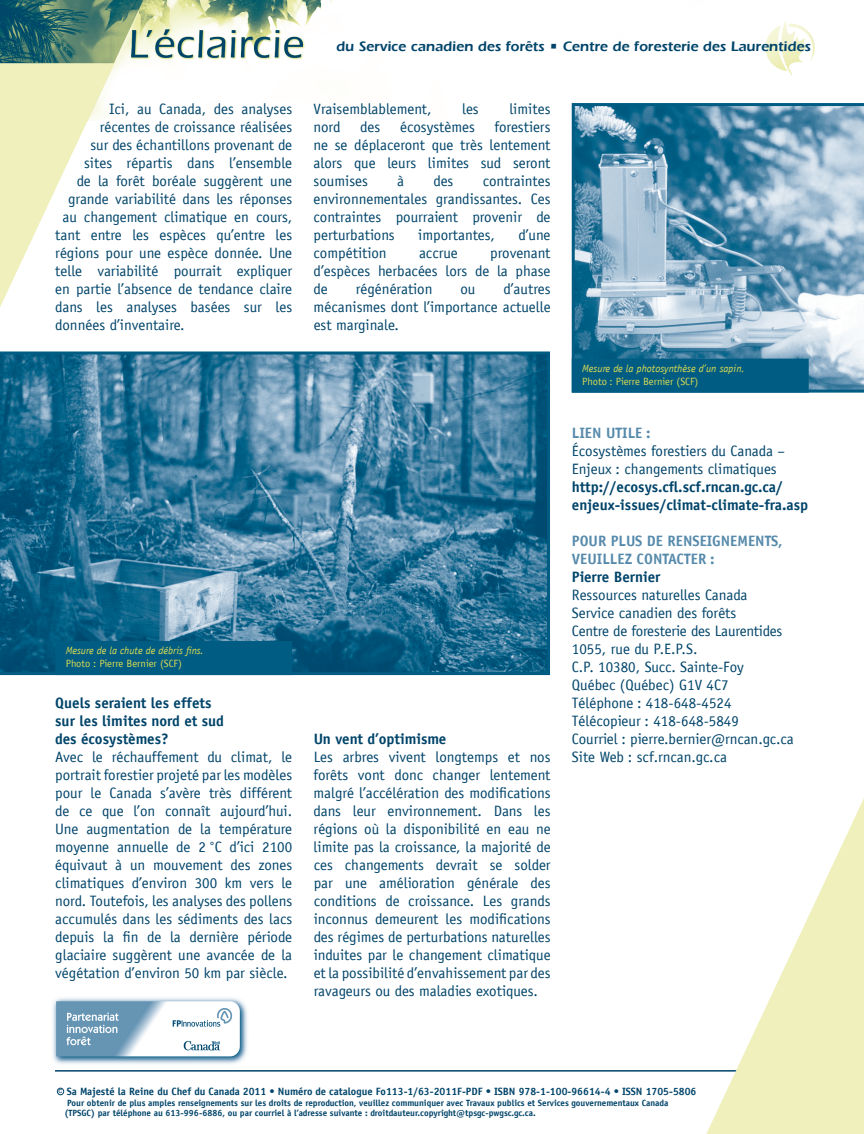
<style>
.page{position:relative;width:864px;height:1134px;background:#fff}
.page>*{position:absolute;margin:0;border:0;box-sizing:border-box;transform-origin:0 0}
.t1{font:15px/18px "Officina Sans LT";color:#00446a;text-align:justify}
.t2{font:700 15px/18px "Officina Sans LT";color:#00446a}
.t3{font:700 15px/18px "Officina Sans LT";color:#568aab}
.t4{font:600 14.25px "Itc Eras";color:#00446a}
.t5{font:700 10.5px "Officina Sans LT";color:#00446a}
.t6{font:italic 10.5px "Officina Sans LT";color:#d9da55}
.t7{font:10.5px "Officina Sans LT";color:#d9da55}
.t8{font:700 9px/10.8px "Officina Sans LT";color:#00446a}
.t9{font:7.5px "Arial";color:#00446a}
</style>
<div class="page">
<img style="left:0;top:0;width:815px;height:120px">
<svg style="left:0;top:63px;width:115px;height:244px"></svg>
<hr style="left:55px;top:1070px;width:773px;height:2px;background:#00446a">
<svg style="left:706px;top:798px;width:158px;height:336px"></svg>
<img style="left:53px;top:998px;width:194px;height:66px">
<div style="left:57px;top:1088px;width:7px;height:7px;border:1px solid #00446a;border-radius:50%"></div>
<svg style="left:0;top:351px;width:550px;height:324px;background:#36799b"></svg>
<div style="left:55px;top:641px;width:237px;height:34px;background:#005c82"></div>
<svg style="left:572px;top:103px;width:292px;height:290px;background:#7ba6be"></svg>
<div style="left:572px;top:359px;width:237px;height:34px;background:#005c82;border:3px solid #005c82"></div>
<p class="t1" style="left:109px;top:100px;width:185px">Ici, au Canada, des analyses</p>
<p class="t1" style="left:100px;top:118px;width:194px">récentes de croissance réalisées</p>
<p class="t1" style="left:90px;top:136px;width:203px">sur des échantillons provenant de</p>
<p class="t1" style="left:84px;top:154px;width:210px">sites répartis dans l’ensemble</p>
<p class="t1" style="left:77px;top:172px;width:217px">de la forêt boréale suggèrent une</p>
<p class="t1" style="left:68px;top:190px;width:226px">grande variabilité dans les réponses</p>
<p class="t1" style="left:62px;top:208px;width:231px">au changement climatique en cours,</p>
<p class="t1" style="left:55px;top:226px;width:238px">tant entre les espèces qu’entre les</p>
<p class="t1" style="left:55px;top:244px;width:238px">régions pour une espèce donnée. Une</p>
<p class="t1" style="left:55px;top:262px;width:238px">telle variabilité pourrait expliquer</p>
<p class="t1" style="left:55px;top:280px;width:238px">en partie l’absence de tendance claire</p>
<p class="t1" style="left:55px;top:298px;width:238px">dans les analyses basées sur les</p>
<p class="t1" style="left:55px;top:316px;width:131px">données d’inventaire.</p>
<p class="t6" style="left:66px;top:645px;width:139px">Mesure de la chute de débris fins.</p>
<p class="t7" style="left:66px;top:657px;width:118px">Photo : Pierre Bernier (SCF)</p>
<p class="t2" style="left:55px;top:693px;width:170px">Quels seraient les effets sur les limites nord et sud des écosystèmes?</p>
<p class="t1" style="left:55px;top:748px;width:239px">Avec le réchauffement du climat, le portrait forestier projeté par les modèles pour le Canada s’avère très différent de ce que l’on connaît aujourd’hui.<br>Une augmentation de la température moyenne annuelle de 2 <sup>°</sup>C d’ici 2100 équivaut à un mouvement des zones climatiques d’environ 300 km vers le nord. Toutefois, les analyses des pollens accumulés dans les sédiments des lacs depuis la fin de la dernière période glaciaire suggèrent une avancée de la végétation d’environ 50 km par siècle.</p>
<p class="t4" style="left:336px;top:37px;width:476px">du Service canadien des forêts • Centre de foresterie des Laurentides</p>
<p class="t1" style="left:314px;top:100px;width:120px">Vraisemblablement,</p>
<p class="t1" style="left:462px;top:100px;width:18px">les</p>
<p class="t1" style="left:509px;top:100px;width:43px">limites</p>
<p class="t1" style="left:314px;top:118px;width:28px">nord</p>
<p class="t1" style="left:360px;top:118px;width:22px">des</p>
<p class="t1" style="left:400px;top:118px;width:76px">écosystèmes</p>
<p class="t1" style="left:314px;top:118px;width:239px;text-indent:181px">forestiers ne se déplaceront que très lentement alors que leurs limites sud seront soumises</p>
<p class="t1" style="left:397px;top:172px;width:8px">à</p>
<p class="t1" style="left:433px;top:172px;width:22px">des</p>
<p class="t1" style="left:314px;top:172px;width:238px;text-indent:169px">contraintes environnementales grandissantes. Ces contraintes pourraient provenir de perturbations</p>
<p class="t1" style="left:418px;top:226px;width:78px">importantes,</p>
<p class="t1" style="left:518px;top:226px;width:34px">d’une</p>
<p class="t1" style="left:314px;top:244px;width:75px">compétition</p>
<p class="t1" style="left:419px;top:244px;width:40px">accrue</p>
<p class="t1" style="left:314px;top:244px;width:238px;text-indent:177px">provenant d’espèces herbacées lors de la phase de</p>
<p class="t1" style="left:314px;top:280px;width:238px;text-indent:190px">d’autres mécanismes dont l’importance actuelle est marginale.</p>
<p class="t1" style="left:356px;top:280px;width:78px">régénération</p>
<p class="t1" style="left:460px;top:280px;width:16px">ou</p>
<p class="t2" style="left:314px;top:729px;width:134px">Un vent d’optimisme</p>
<p class="t1" style="left:314px;top:748px;width:239px">Les arbres vivent longtemps et nos forêts vont donc changer lentement malgré l’accélération des modifications dans leur environnement. Dans les régions où la disponibilité en eau ne limite pas la croissance, la majorité de ces changements devrait se solder par une amélioration générale des conditions de croissance. Les grands inconnus demeurent les modifications des régimes de perturbations naturelles induites par le changement climatique et la possibilité d’envahissement par des ravageurs ou des maladies exotiques.</p>
<p class="t6" style="left:582px;top:362px;width:164px">Mesure de la photosynthèse d’un sapin.</p>
<p class="t7" style="left:582px;top:375px;width:118px">Photo : Pierre Bernier (SCF)</p>
<p class="t3" style="left:572px;top:423px;width:80px">LIEN UTILE :</p>
<p class="t1" style="left:572px;top:442px;width:215px">Écosystèmes forestiers du Canada –<br>Enjeux : changements climatiques</p>
<p class="t2" style="left:572px;top:477px;width:238px">http://ecosys.cfl.scf.rncan.gc.ca/ enjeux-issues/climat-climate-fra.asp</p>
<p class="t3" style="left:572px;top:531px;width:212px">POUR PLUS DE RENSEIGNEMENTS,<br>VEUILLEZ CONTACTER :</p>
<p class="t2" style="left:572px;top:567px;width:90px">Pierre Bernier</p>
<p class="t1" style="left:572px;top:586px;width:223px;text-align:left">Ressources naturelles Canada<br>Service canadien des forêts<br>Centre de foresterie des Laurentides<br>1055, rue du P.E.P.S.<br>C.P. 10380, Succ. Sainte-Foy<br>Québec (Québec) G1V 4C7<br>Téléphone : 418-648-4524<br>Télécopieur : 418-648-5849<br>Courriel : pierre.bernier@rncan.gc.ca<br>Site Web : scf.rncan.gc.ca</p>
<p class="t5" style="left:67px;top:1085px;width:631px">Sa Majesté la Reine du Chef du Canada 2011 • Numéro de catalogue Fo113-1/63-2011F-PDF • ISBN 978-1-100-96614-4 • ISSN 1705-5806</p>
<p class="t8" style="left:65px;top:1097px;width:605px">Pour obtenir de plus amples renseignements sur les droits de reproduction, veuillez communiquer avec Travaux publics et Services gouvernementaux Canada (TPSGC) par téléphone au 613-996-6886, ou par courriel à l’adresse suivante : droitdauteur.copyright@tpsgc-pwgsc.gc.ca.</p>
<p class="t9" style="left:59px;top:1086px;width:5px">c</p>
</div>
